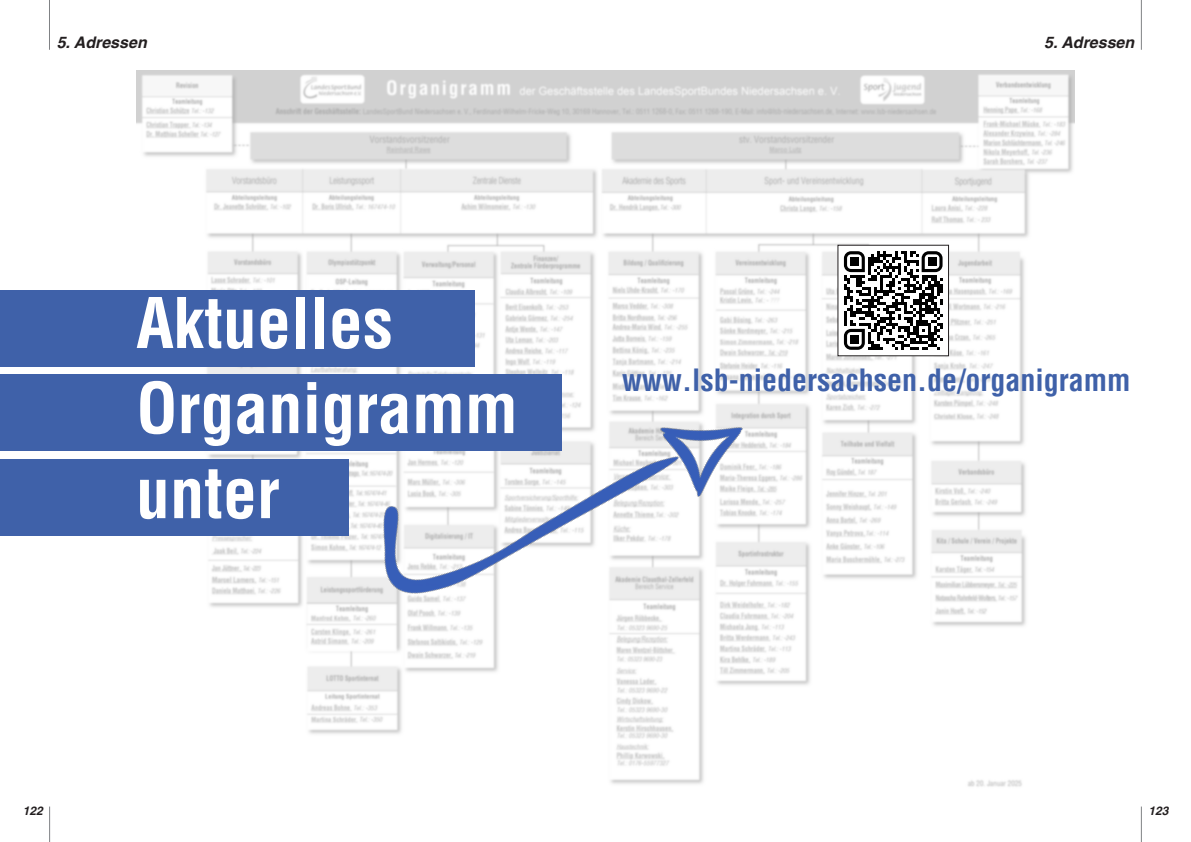
<style>
.page{position:relative;width:1191px;height:842px;background:#fff}
.page>*{position:absolute;margin:0;border:0;box-sizing:border-box;transform-origin:0 0}
.t1{font:700 condensed 68px/85.1px "Helvetica Com";color:#fff}
.t2{font:700 condensed 30px "Helvetica Com";color:#3f61a9}
.t3{font:italic 700 16px "Helvetica LT Pro";color:#231f20}
.t4{font:italic 700 12px "Helvetica LT Pro";color:#231f20}
</style>
<div class="page">
<hr style="left:49px;top:0;width:1px;height:50px;background:#808285">
<hr style="left:49px;top:806px;width:1px;height:36px;background:#808285">
<hr style="left:1140px;top:0;width:1px;height:50px;background:#808285">
<hr style="left:1140px;top:806px;width:1px;height:36px;background:#808285">
<img style="left:136px;top:71px;width:938px;height:716px">
<div style="left:0;top:290px;width:475px;height:76px;background:#3f61a9"></div>
<div style="left:0;top:374px;width:561px;height:77px;background:#3f61a9"></div>
<div style="left:0;top:459px;width:349px;height:77px;background:#3f61a9"></div>
<img style="left:343px;top:298px;width:431px;height:393px">
<div style="left:838px;top:245px;width:110px;height:111px;background:#fff"></div>
<svg style="left:844px;top:251px;width:98px;height:99px"></svg>
<div style="left:850px;top:257px;width:9px;height:9px;background:#000"></div>
<div style="left:927px;top:257px;width:9px;height:9px;background:#000"></div>
<div style="left:850px;top:335px;width:9px;height:9px;background:#000"></div>
<p class="t3" style="left:57px;top:33px;width:92px">5. Adressen</p>
<h1 class="t1" style="left:136px;top:279px;width:383px">Aktuelles<br>Organigramm unter</h1>
<p class="t3" style="left:1044px;top:33px;width:92px">5. Adressen</p>
<p class="t2" style="left:622px;top:360px;width:510px">www.lsb-niedersachsen.de/organigramm</p>
<p class="t4" style="left:23px;top:804px;width:22px">122</p>
<p class="t4" style="left:1148px;top:804px;width:22px">123</p>
</div>
